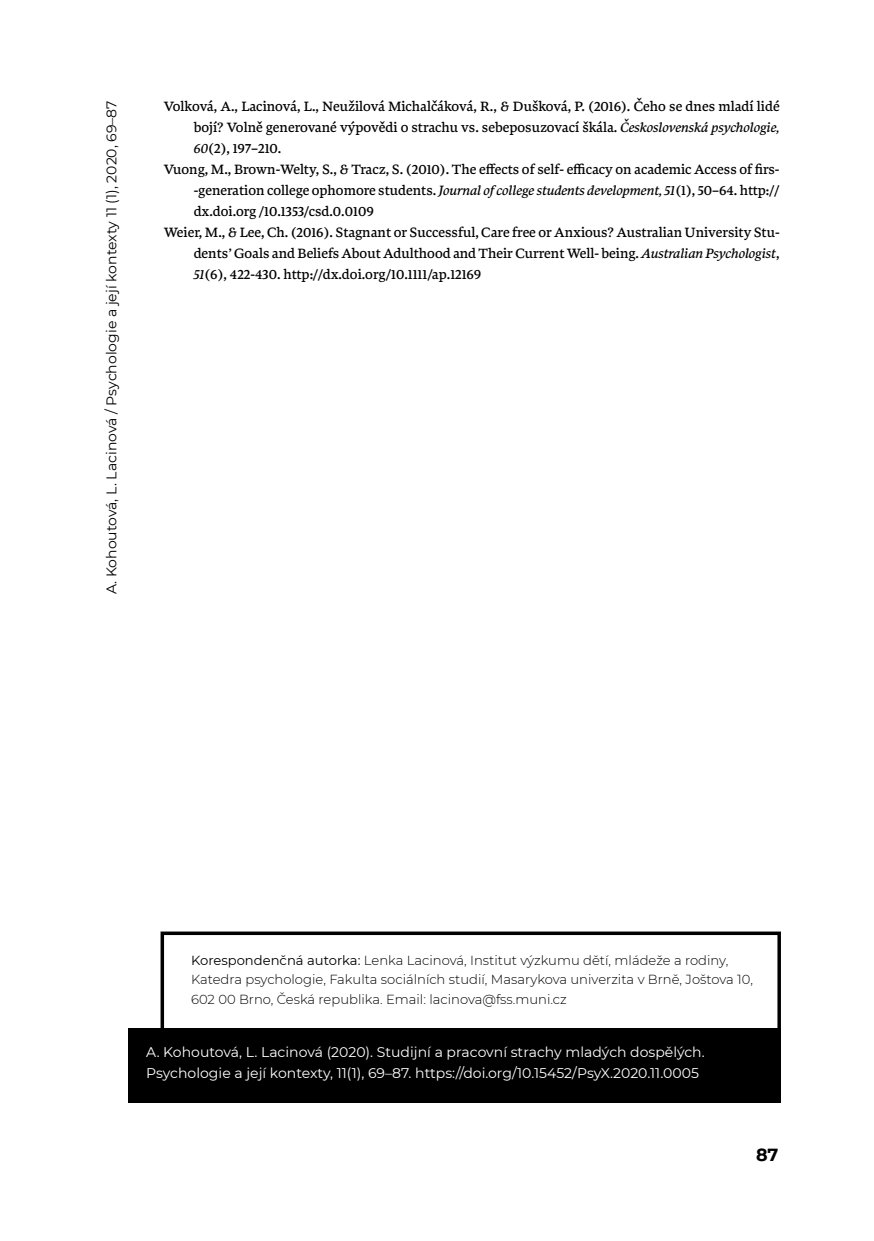
<style>
.page{position:relative;width:874px;height:1241px;background:#fff}
.page>*{position:absolute;margin:0;border:0;box-sizing:border-box;transform-origin:0 0}
.t1{font:700 17.5px "Montserrat";color:#000}
.t2{font:14px "Bennet Text Four";color:#000}
.t3{font:14px/20.1px "Montserrat";color:#fff}
.t4{font:14px "Montserrat";color:#000}
.t5{font:300 13.12px/19.2px "Montserrat";color:#000}
.s1{font-style:italic}
.s2{font-weight:400}
</style>
<div class="page">
<div style="left:129px;top:1027px;width:651px;height:75px;background:#000"></div>
<div style="left:160px;top:931px;width:620px;height:101px;border:4px solid #000"></div>
<p class="t4" style="left:102px;top:594px;width:495px;rotate:-90deg">A. Kohoutová, L. Lacinová / Psychologie a její kontexty 11 (1), 2020, 69–87</p>
<p class="t2" style="left:164px;top:97px;width:617px">Volková, A., Lacinová, L., Neužilová Michalčáková, R., &amp; Dušková, P. (2016). Čeho se dnes mladí lidé</p>
<p class="t2" style="left:193px;top:118px;width:587px">bojí? Volně generované výpovědi o strachu vs. sebeposuzovací škála. <span class="s1">Československá psychologie,</span></p>
<p class="t2" style="left:193px;top:139px;width:89px"><span class="s1">60</span>(2), 197–210.</p>
<p class="t2" style="left:164px;top:160px;width:617px">Vuong, M., Brown-Welty, S., &amp; Tracz, S. (2010). The effects of self- efficacy on academic Access of firs-</p>
<p class="t2" style="left:193px;top:181px;width:587px">-generation college ophomore students. <span class="s1">Journal of college students development, 51</span>(1), 50–64. http://</p>
<p class="t2" style="left:193px;top:202px;width:181px">dx.doi.org /10.1353/csd.0.0109</p>
<p class="t2" style="left:164px;top:223px;width:617px">Weier, M., &amp; Lee, Ch. (2016). Stagnant or Successful, Care free or Anxious? Australian University Stu-</p>
<p class="t2" style="left:193px;top:244px;width:587px">dents’ Goals and Beliefs About Adulthood and Their Current Well- being. <span class="s1">Australian Psychologist</span>,</p>
<p class="t2" style="left:193px;top:265px;width:289px"><span class="s1">51</span>(6), 422-430. http://dx.doi.org/10.1111/ap.12169</p>
<p class="t5" style="left:191px;top:950px;width:563px"><span class="s2">Korespondenčná autorka:</span> Lenka Lacinová, Institut výzkumu dětí, mládeže a rodiny,<br>Katedra psychologie, Fakulta sociálních studií, Masarykova univerzita v Brně, Joštova 10,<br>602 00 Brno, Česká republika. Email: lacinova@fss.muni.cz</p>
<p class="t3" style="left:146px;top:1041px;width:560px">A. Kohoutová, L. Lacinová (2020). Studijní a pracovní strachy mladých dospělých.<br>Psychologie a její kontexty, 11(1), 69–87. https://doi.org/10.15452/PsyX.2020.11.0005</p>
<p class="t1" style="left:755px;top:1142px;width:24px">87</p>
</div>
